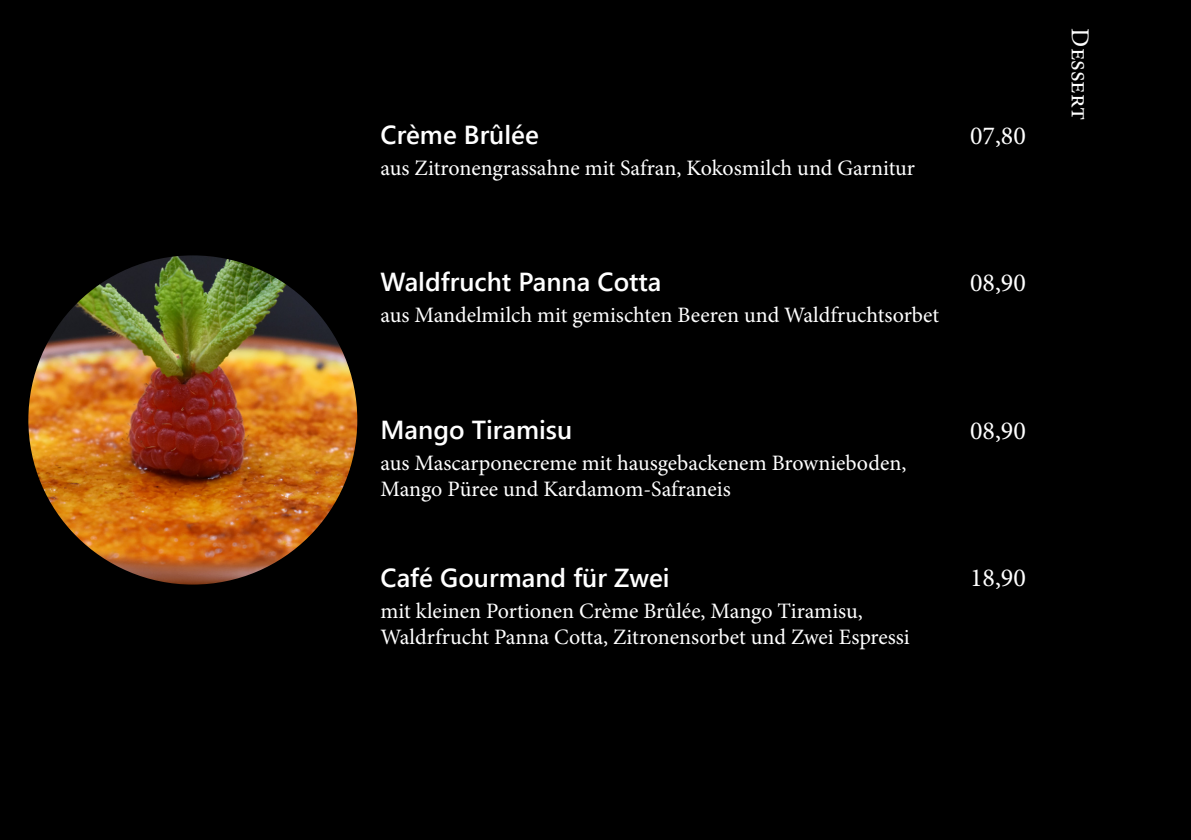
<style>
.page{position:relative;width:1191px;height:840px;background:#fff}
.page>*{position:absolute;margin:0;border:0;box-sizing:border-box;transform-origin:0 0}
.HGB_Definition{font:600 26px "Segoe UI";color:#fff}
.HGB_Preise{font:26px "Minion Pro";color:#fff}
.HGB_Seitentext{font:26px "Minion Pro";color:#fff}
.HGB_Beschreibung{font:22px/26.4px "Minion Pro";letter-spacing:-.005em;color:#fff}
</style>
<div class="page">
<div style="left:0;top:0;width:1191px;height:839px;background:#000"></div>
<img style="left:28px;top:255px;width:329px;height:329px;border-radius:164px">
<p class="HGB_Definition" style="left:380px;top:110px;width:160px">Crème Brûlée</p>
<p class="HGB_Beschreibung" style="left:380px;top:155px;width:536px">aus Zitronengrassahne mit Safran, Kokosmilch und Garnitur</p>
<p class="HGB_Preise" style="left:970px;top:118px;width:57px">07,80</p>
<p class="HGB_Definition" style="left:380px;top:257px;width:282px">Waldfrucht Panna Cotta</p>
<p class="HGB_Beschreibung" style="left:380px;top:302px;width:560px">aus Mandelmilch mit gemischten Beeren und Waldfruchtsorbet</p>
<p class="HGB_Preise" style="left:970px;top:265px;width:57px">08,90</p>
<p class="HGB_Definition" style="left:380px;top:405px;width:193px">Mango Tiramisu</p>
<p class="HGB_Beschreibung" style="left:380px;top:449px;width:527px">aus Mascarponecreme mit hausgebackenem Brownieboden,<br>Mango Püree und Kardamom-Safraneis</p>
<p class="HGB_Definition" style="left:380px;top:552px;width:290px">Café Gourmand für Zwei</p>
<p class="HGB_Beschreibung" style="left:380px;top:597px;width:483px">mit kleinen Portionen Crème Brûlée, Mango Tiramisu,</p>
<p class="HGB_Beschreibung" style="left:380px;top:623px;width:531px">Waldrfrucht Panna Cotta, Zitronensorbet und Zwei Espressi</p>
<p class="HGB_Preise" style="left:970px;top:413px;width:57px">08,90</p>
<p class="HGB_Preise" style="left:970px;top:560px;width:57px">18,90</p>
<p class="HGB_Seitentext" style="left:1097px;top:28px;width:93px;rotate:90deg">Dessert</p>
</div>
